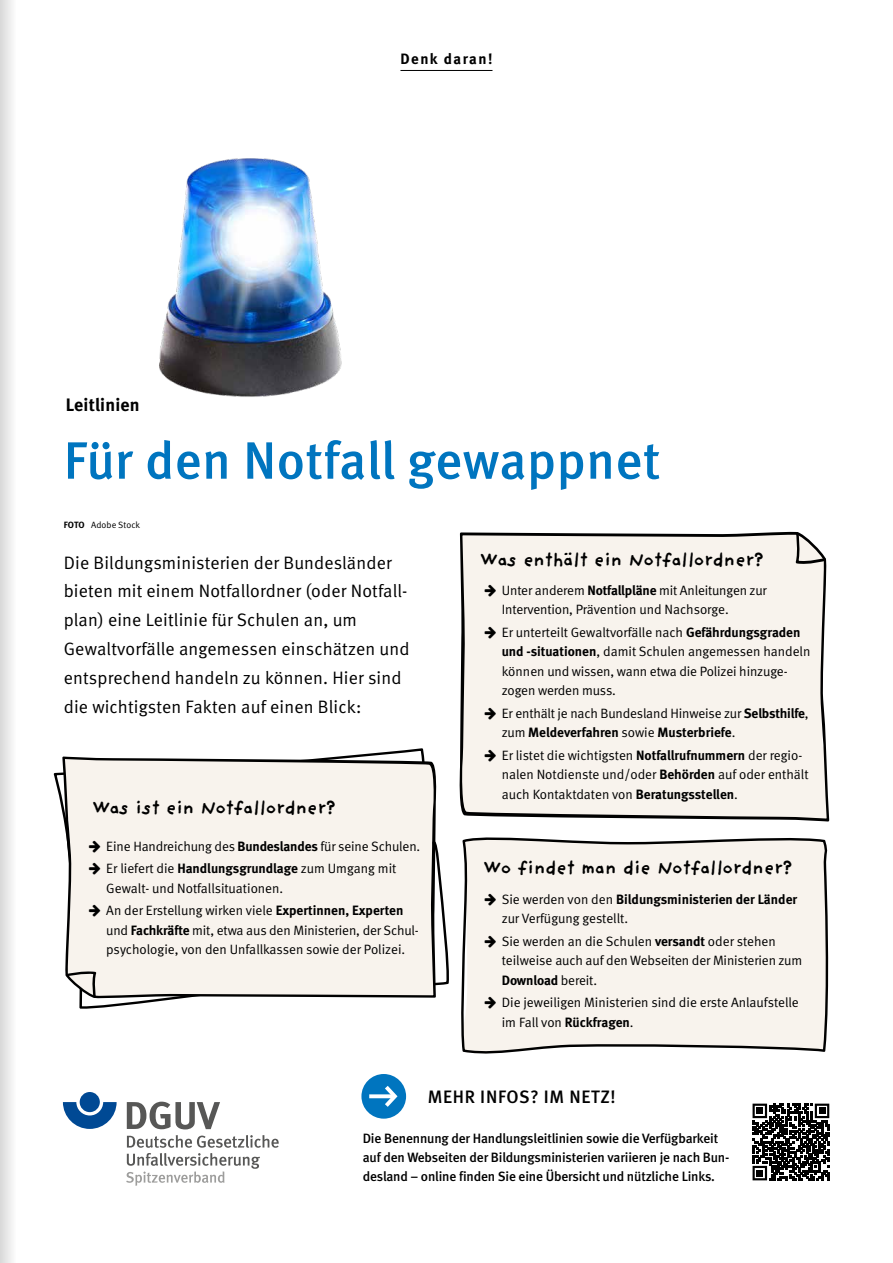
<style>
.page{position:relative;width:893px;height:1263px;background:#fff}
.page>*{position:absolute;margin:0;border:0;box-sizing:border-box;transform-origin:0 0}
.t1{font:500 52.5px "DGUV Meta";letter-spacing:.01em;color:#0075bf}
.t2{font:700 19.5px "Providence Sans Pro";letter-spacing:-.03em;color:#000}
.t3{font:18px/28.8px "DGUV Meta";letter-spacing:.01em;color:#000}
.t4{font:500 18px "DGUV Meta";letter-spacing:.04em;color:#000}
.t5{font:700 18px "DGUV Meta";letter-spacing:.01em;color:#000}
.t6{font:700 15px "DGUV Meta";letter-spacing:.1em;color:#000}
.t7{font:13.5px/19.5px "DGUV Meta";letter-spacing:-.005em;color:#000}
.t8{font:500 13.5px/19.2px "DGUV Meta";letter-spacing:-.01em;color:#000}
.t9{font:9.15px "DGUV Meta";letter-spacing:.01em;color:#000}
.s1{font-weight:700}
</style>
<div class="page">
<svg style="left:461px;top:837px;width:368px;height:217px;background:#efebe5"></svg>
<svg style="left:459px;top:531px;width:370px;height:290px;background:#efebe5"></svg>
<svg style="left:796px;top:532px;width:30px;height:33px"></svg>
<svg style="left:54px;top:748px;width:395px;height:261px"></svg>
<svg style="left:62px;top:756px;width:375px;height:242px;background:#efeae5"></svg>
<svg style="left:66px;top:970px;width:30px;height:28px"></svg>
<svg style="left:63px;top:1102px;width:54px;height:27px"></svg>
<div style="left:80px;top:1092px;width:20px;height:20px;background:#004994;border-radius:50%"></div>
<svg style="left:127px;top:1102px;width:93px;height:27px"></svg>
<svg style="left:126px;top:1135px;width:153px;height:51px"></svg>
<div style="left:361px;top:1074px;width:45px;height:45px;background:#0075bf;border-radius:50%"></div>
<svg style="left:369px;top:1094px;width:12px;height:4px"></svg>
<svg style="left:381px;top:1086px;width:17px;height:21px"></svg>
<svg style="left:752px;top:1103px;width:77px;height:77px"></svg>
<img style="left:159px;top:158px;width:183px;height:239px">
<hr style="left:400px;top:70px;width:92px;height:1px;background:#000">
<svg style="left:0;top:0;width:12px;height:1263px;background:#e3e3e3"></svg>
<svg style="left:89px;top:840px;width:11px;height:12px"></svg>
<svg style="left:89px;top:863px;width:11px;height:12px"></svg>
<svg style="left:89px;top:905px;width:11px;height:12px"></svg>
<svg style="left:485px;top:584px;width:11px;height:12px"></svg>
<svg style="left:485px;top:626px;width:11px;height:12px"></svg>
<svg style="left:485px;top:707px;width:11px;height:12px"></svg>
<svg style="left:485px;top:749px;width:11px;height:12px"></svg>
<svg style="left:485px;top:893px;width:11px;height:12px"></svg>
<svg style="left:485px;top:935px;width:11px;height:12px"></svg>
<svg style="left:485px;top:997px;width:11px;height:11px"></svg>
<h3 class="t5" style="left:66px;top:394px;width:75px">Leitlinien</h3>
<p class="t6" style="left:400px;top:50px;width:94px">Denk daran!</p>
<h1 class="t1" style="left:64px;top:430px;width:598px">Für den Notfall gewappnet</h1>
<p class="t9" style="left:64px;top:520px;width:78px"><span class="s1">FOTO</span> Adobe Stock</p>
<p class="t3" style="left:64px;top:548px;width:347px">Die Bildungsministerien der Bundesländer bieten mit einem Notfallordner (oder Notfall&shy;plan) eine Leitlinie für Schulen an, um Gewaltvorfälle angemessen einschätzen und entsprechend handeln zu können. Hier sind die wichtigsten Fakten auf einen Blick:</p>
<h2 class="t2" style="left:92px;top:795px;width:245px">Was ist ein Notfallordner?</h2>
<p class="t7" style="left:106px;top:835px;width:315px;line-height:22.5px">Eine Handreichung des <span class="s1">Bundeslandes</span> für seine Schulen.<br>Er liefert die <span class="s1">Handlungsgrundlage</span> zum Umgang mit</p>
<p class="t7" style="left:106px;top:877px;width:299px;line-height:22.5px">Gewalt- und Notfallsituationen.<br>An der Erstellung wirken viele <span class="s1">Expertinnen, Experten</span></p>
<p class="t7" style="left:106px;top:920px;width:314px">und <span class="s1">Fachkräfte</span> mit, etwa aus den Ministerien, der Schul&shy;psychologie, von den Unfallkassen sowie der Polizei.</p>
<h2 class="t2" style="left:480px;top:548px;width:286px">Was enthält ein Notfallordner?</h2>
<p class="t7" style="left:502px;top:580px;width:266px">Unter anderem <span class="s1">Notfallpläne</span> mit Anleitungen zur<br>Intervention, Prävention und Nachsorge.</p>
<p class="t7" style="left:502px;top:622px;width:310px">Er unterteilt Gewaltvorfälle nach <span class="s1">Gefährdungsgraden und -situationen</span>, damit Schulen angemessen handeln können und wissen, wann etwa die Polizei hinzuge&shy;zogen werden muss.</p>
<p class="t7" style="left:502px;top:703px;width:308px">Er enthält je nach Bundesland Hinweise zur <span class="s1">Selbsthilfe</span>, zum <span class="s1">Meldeverfahren</span> sowie <span class="s1">Musterbriefe</span>.</p>
<p class="t7" style="left:502px;top:745px;width:308px">Er listet die wichtigsten <span class="s1">Notfallrufnummern</span> der regio&shy;nalen Notdienste und/oder <span class="s1">Behörden</span> auf oder enthält auch Kontaktdaten von <span class="s1">Beratungsstellen</span>.</p>
<h2 class="t2" style="left:483px;top:856px;width:311px">Wo findet man die Notfallordner?</h2>
<p class="t7" style="left:502px;top:889px;width:297px">Sie werden von den <span class="s1">Bildungsministerien der Länder </span>zur Verfügung gestellt.</p>
<p class="t7" style="left:502px;top:931px;width:302px">Sie werden an die Schulen <span class="s1">versandt</span> oder stehen teilweise auch auf den Webseiten der Ministerien zum<br><span class="s1">Download</span> bereit.</p>
<p class="t7" style="left:502px;top:993px;width:299px">Die jeweiligen Ministerien sind die erste Anlaufstelle im Fall von <span class="s1">Rückfragen</span>.</p>
<h3 class="t4" style="left:428px;top:1086px;width:189px">MEHR INFOS? IM NETZ!</h3>
<p class="t8" style="left:363px;top:1129px;width:368px">Die Benennung der Handlungsleitlinien sowie die Verfügbarkeit auf den Webseiten der Bildungsministerien variieren je nach Bun&shy;desland – online finden Sie eine Übersicht und nützliche Links.</p>
</div>
